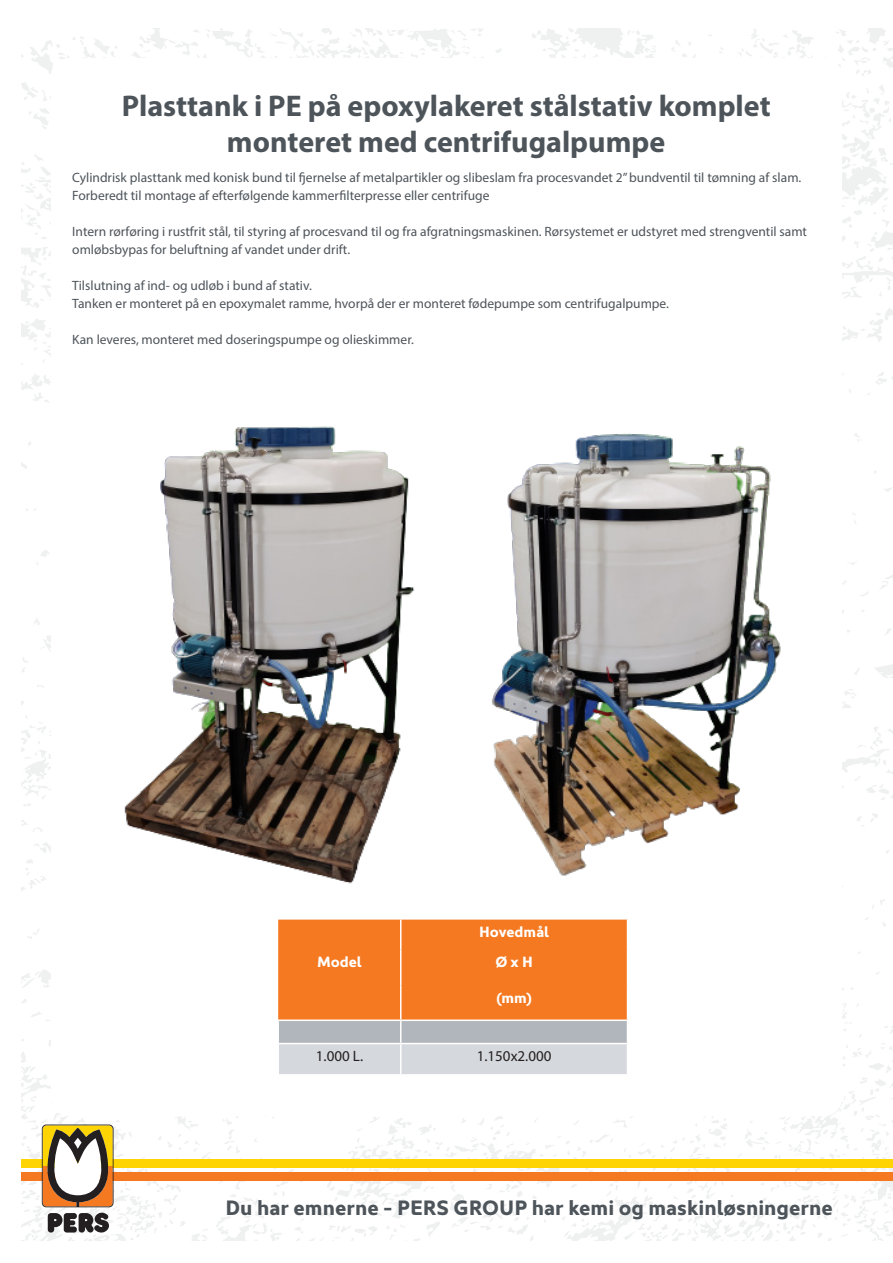
<style>
.page{position:relative;width:893px;height:1263px;background:#fff}
.page>*{position:absolute;margin:0;border:0;box-sizing:border-box;transform-origin:0 0}
.Overskrift{font:700 30px/36px "Myriad Pro";color:#4d545a;text-align:center}
.t1{font:700 21px "Kyrial Sans Pro";color:#4d545a}
.Produkter{font:700 15px "Kyrial Sans Pro";color:#fff}
.Tabel_brødtekst{font:15px "Myriad Pro";color:#231f20}
.Brødtekst{font:13.5px/18px "Myriad Pro";color:#4d545a}
</style>
<div class="page">
<img style="left:21px;top:29px;width:872px;height:1212px">
<div style="left:21px;top:1160px;width:872px;height:8px;background:#fed503"></div>
<div style="left:21px;top:1172px;width:872px;height:9px;background:#f47921"></div>
<svg style="left:42px;top:1124px;width:72px;height:108px"></svg>
<div style="left:51px;top:58px;width:791px;height:1058px;background:#fff;border-radius:18px"></div>
<img style="left:124px;top:426px;width:291px;height:458px">
<svg style="left:278px;top:919px;width:350px;height:155px;background:#e4965f"></svg>
<hr style="left:277px;top:1043px;width:124px;height:1px;background:#fff">
<hr style="left:277px;top:1044px;width:2px;height:30px;background:#fff">
<hr style="left:401px;top:1043px;width:227px;height:1px;background:#fff">
<hr style="left:400px;top:1044px;width:1px;height:30px;background:#fff">
<hr style="left:627px;top:1044px;width:1px;height:30px;background:#fff">
<img style="left:492px;top:425px;width:358px;height:471px">
<p class="Overskrift" style="left:122px;top:87px;width:650px">Plasttank i PE på epoxylakeret stålstativ komplet monteret med centrifugalpumpe</p>
<p class="Brødtekst" style="left:72px;top:169px;width:731px">Cylindrisk plasttank med konisk bund til fjernelse af metalpartikler og slibeslam fra procesvandet 2” bundventil til tømning af slam.</p>
<p class="Brødtekst" style="left:72px;top:187px;width:419px">Forberedt til montage af efterfølgende kammerfilterpresse eller centrifuge</p>
<p class="Brødtekst" style="left:72px;top:223px;width:736px">Intern rørføring i rustfrit stål, til styring af procesvand til og fra afgratningsmaskinen. Rørsystemet er udstyret med strengventil samt omløbsbypas for beluftning af vandet under drift.</p>
<p class="Brødtekst" style="left:72px;top:277px;width:241px">Tilslutning af ind- og udløb i bund af stativ.</p>
<p class="Brødtekst" style="left:72px;top:295px;width:598px">Tanken er monteret på en epoxymalet ramme, hvorpå der er monteret fødepumpe som centrifugalpumpe.</p>
<p class="Brødtekst" style="left:72px;top:331px;width:343px">Kan leveres, monteret med doseringspumpe og olieskimmer.</p>
<p class="Produkter" style="left:479px;top:921px;width:72px">Hovedmål</p>
<p class="Produkter" style="left:317px;top:950px;width:46px">Model</p>
<p class="Produkter" style="left:495px;top:950px;width:39px">Ø x H</p>
<p class="Produkter" style="left:496px;top:987px;width:37px">(mm)</p>
<p class="Tabel_brødtekst" style="left:316px;top:1046px;width:49px">1.000 L.</p>
<p class="Tabel_brødtekst" style="left:477px;top:1046px;width:76px">1.150x2.000</p>
<h2 class="t1" style="left:225px;top:1192px;width:609px">Du har emnerne - PERS GROUP har kemi og maskinløsningerne</h2>
</div>
